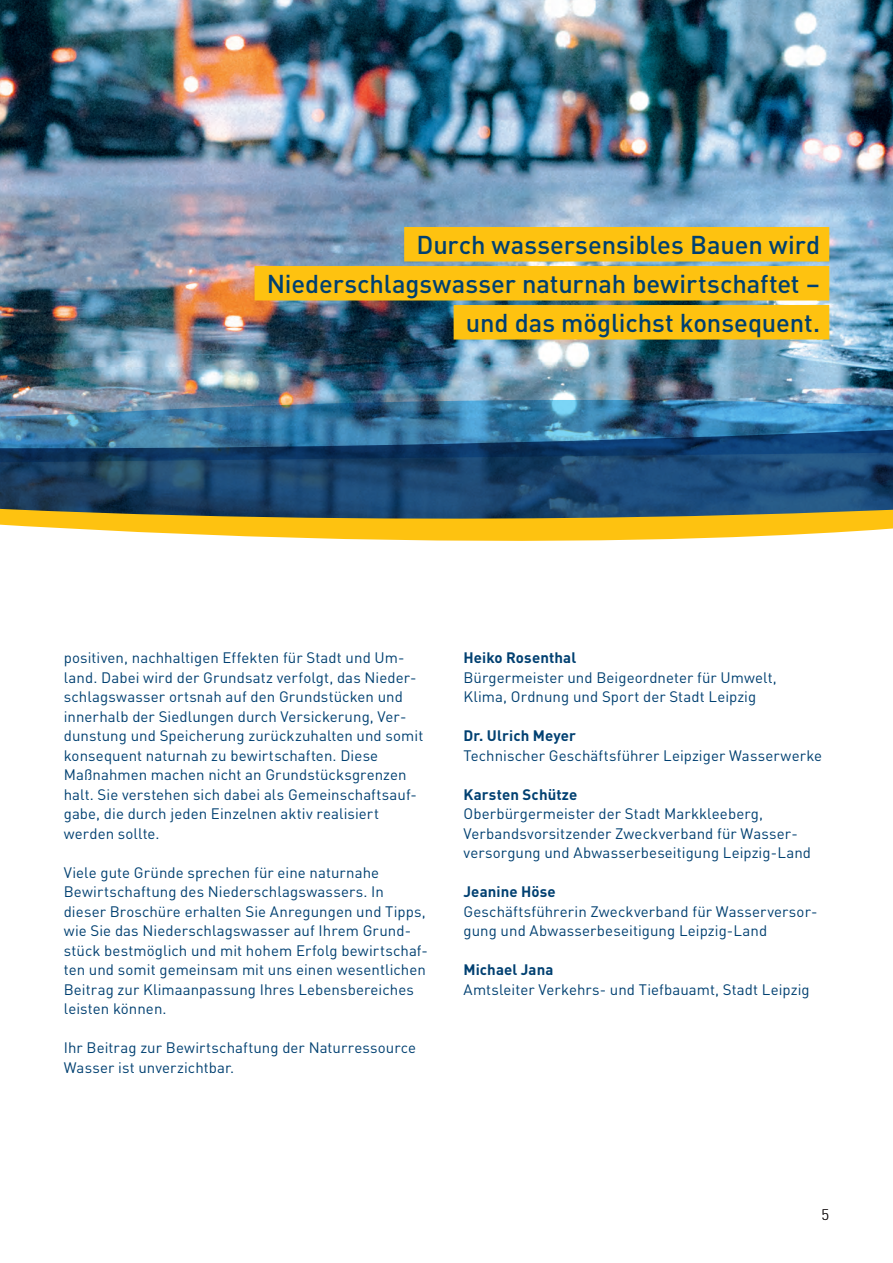
<style>
.page{position:relative;width:893px;height:1263px;background:#fff}
.page>*{position:absolute;margin:0;border:0;box-sizing:border-box;transform-origin:0 0}
.t1{font:500 25.5px/39px "DIN Pro";letter-spacing:-.005em;color:#004071;text-align:right}
.t2{font:15px/19.5px "DIN Pro";letter-spacing:.005em;color:#004071}
.t3{font:700 15px "DIN Pro";letter-spacing:.01em;color:#004071}
.t4{font:300 15px "DIN Pro";color:#231f20}
</style>
<div class="page">
<img style="left:0;top:0;width:893px;height:388px">
<div style="left:817px;top:227px;width:12px;height:34px;background:#fec210"></div>
<div style="left:817px;top:266px;width:12px;height:34px;background:#fec210"></div>
<div style="left:817px;top:305px;width:12px;height:34px;background:#fec210"></div>
<div style="left:404px;top:227px;width:416px;height:34px;background:#fec210"></div>
<div style="left:255px;top:266px;width:565px;height:34px;background:#fec210"></div>
<div style="left:454px;top:305px;width:366px;height:34px;background:#fec210"></div>
<svg style="left:0;top:472px;width:893px;height:16px;background:#1c466e"></svg>
<img style="left:0;top:388px;width:893px;height:84px">
<svg style="left:0;top:488px;width:893px;height:53px;background:#878657"></svg>
<h1 class="t1" style="left:267px;top:224px;width:555px">Durch wassersensibles Bauen wird<br>Niederschlagswasser naturnah bewirtschaftet – und das möglichst konsequent.</h1>
<p class="t2" style="left:64px;top:647px;width:361px">positiven, nachhaltigen Effekten für Stadt und Um&shy;land. Dabei wird der Grundsatz verfolgt, das Nieder&shy;schlagswasser ortsnah auf den Grundstücken und innerhalb der Siedlungen durch Versickerung, Ver&shy;dunstung und Speicherung zurückzuhalten und somit konsequent naturnah zu bewirtschaften. Diese Maßnahmen machen nicht an Grundstücksgrenzen halt. Sie verstehen sich dabei als Gemeinschaftsauf&shy;gabe, die durch jeden Einzelnen aktiv realisiert werden sollte.</p>
<p class="t2" style="left:64px;top:861px;width:365px">Viele gute Gründe sprechen für eine naturnahe Bewirtschaftung des Niederschlagswassers. In dieser Broschüre erhalten Sie Anregungen und Tipps, wie Sie das Niederschlagswasser auf Ihrem Grund&shy;stück bestmöglich und mit hohem Erfolg bewirtschaf&shy;ten und somit gemeinsam mit uns einen wesentlichen Beitrag zur Klimaanpassung Ihres Lebensbereiches leisten können.</p>
<p class="t2" style="left:64px;top:1037px;width:354px">Ihr Beitrag zur Bewirtschaftung der Naturressource<br>Wasser ist unverzichtbar.</p>
<p class="t3" style="left:463px;top:646px;width:114px">Heiko Rosenthal</p>
<p class="t2" style="left:463px;top:666px;width:315px">Bürgermeister und Beigeordneter für Umwelt,<br>Klima, Ordnung und Sport der Stadt Leipzig</p>
<p class="t3" style="left:463px;top:724px;width:114px">Dr. Ulrich Meyer</p>
<p class="t2" style="left:463px;top:744px;width:360px">Technischer Geschäftsführer Leipziger Wasserwerke</p>
<p class="t3" style="left:463px;top:782px;width:115px">Karsten Schütze</p>
<p class="t2" style="left:463px;top:803px;width:349px">Oberbürgermeister der Stadt Markkleeberg,<br>Verbandsvorsitzender Zweckverband für Wasser&shy;versorgung und Abwasserbeseitigung Leipzig-Land</p>
<p class="t3" style="left:463px;top:880px;width:94px">Jeanine Höse</p>
<p class="t2" style="left:463px;top:900px;width:355px">Geschäftsführerin Zweckverband für Wasserversor&shy;gung und Abwasserbeseitigung Leipzig-Land</p>
<p class="t3" style="left:463px;top:958px;width:91px">Michael Jana</p>
<p class="t2" style="left:463px;top:978px;width:348px">Amtsleiter Verkehrs- und Tiefbauamt, Stadt Leipzig</p>
<p class="t4" style="left:821px;top:1204px;width:9px">5</p>
</div>
